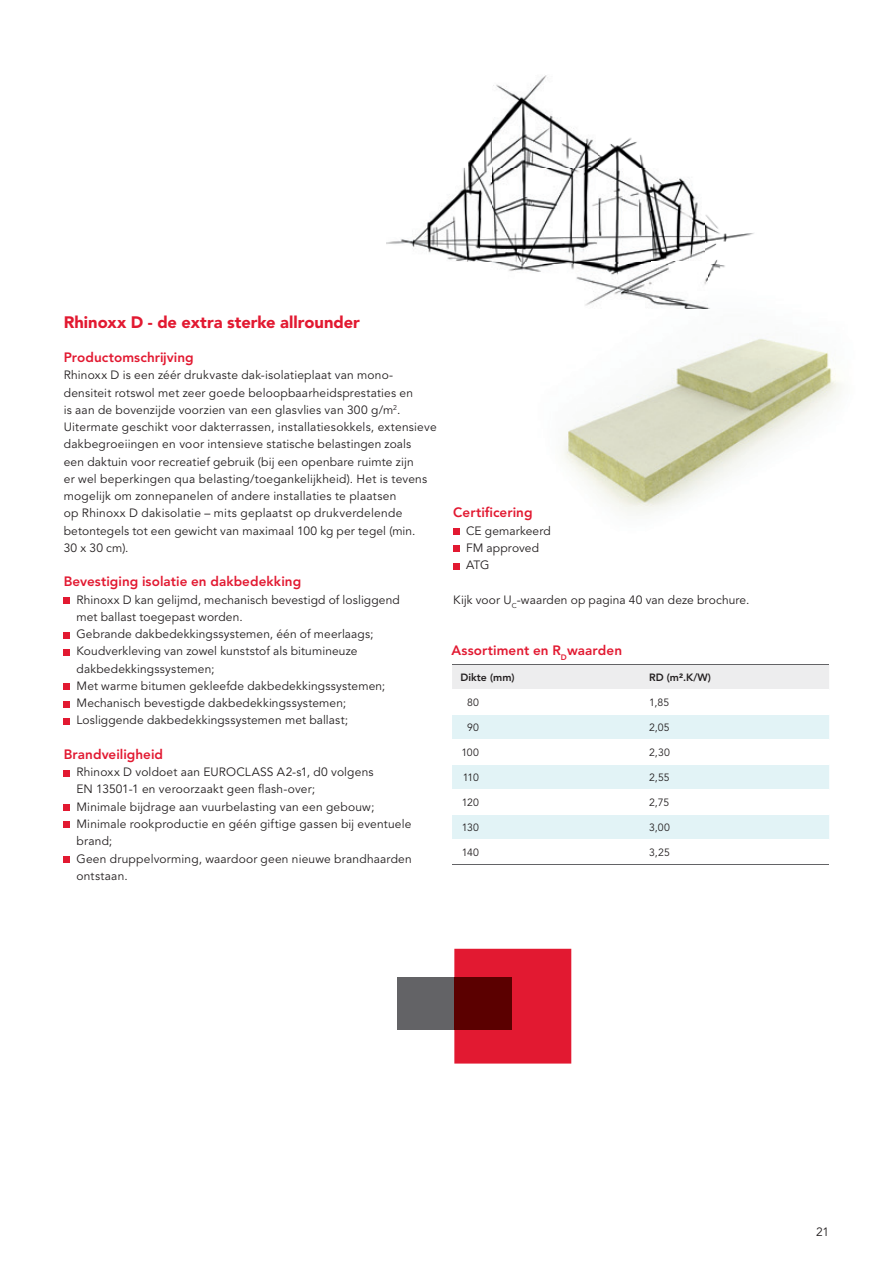
<style>
.page{position:relative;width:893px;height:1263px;background:#fff}
.page>*{position:absolute;margin:0;border:0;box-sizing:border-box;transform-origin:0 0}
.t1{font:900 16.5px "Avenir LT Pro";color:#e21931}
.t2{font:800 13.5px "Avenir LT Pro";letter-spacing:.005em;color:#e21931}
.t3{font:12px/17.2px "Avenir LT Pro";letter-spacing:.015em;color:#231f20}
.t4{font:10.5px "Avenir LT Pro";letter-spacing:.01em;color:#231f20}
.t5{font:800 10.5px "Avenir LT Pro";color:#231f20}
</style>
<div class="page">
<img style="left:564px;top:338px;width:277px;height:176px">
<svg style="left:64px;top:770px;width:6px;height:6px"></svg>
<div style="left:64px;top:804px;width:6px;height:7px;background:#e21931"></div>
<svg style="left:64px;top:822px;width:6px;height:6px"></svg>
<svg style="left:64px;top:856px;width:6px;height:6px"></svg>
<div style="left:453px;top:528px;width:7px;height:7px;background:#e21931"></div>
<div style="left:453px;top:546px;width:7px;height:6px;background:#e21931"></div>
<div style="left:453px;top:563px;width:7px;height:6px;background:#e21931"></div>
<div style="left:64px;top:597px;width:6px;height:7px;background:#e21931"></div>
<svg style="left:64px;top:632px;width:6px;height:6px"></svg>
<svg style="left:64px;top:649px;width:6px;height:6px"></svg>
<svg style="left:64px;top:684px;width:6px;height:6px"></svg>
<svg style="left:64px;top:701px;width:6px;height:6px"></svg>
<svg style="left:64px;top:718px;width:6px;height:6px"></svg>
<img style="left:387px;top:75px;width:317px;height:187px">
<img style="left:704px;top:215px;width:50px;height:50px">
<img style="left:492px;top:262px;width:158px;height:9px">
<img style="left:664px;top:262px;width:11px;height:3px">
<img style="left:516px;top:265px;width:209px;height:44px">
<div style="left:452px;top:665px;width:377px;height:24px;background:#ededee"></div>
<svg style="left:452px;top:715px;width:377px;height:74px"></svg>
<div style="left:452px;top:815px;width:377px;height:24px;background:#e2f3f6"></div>
<hr style="left:452px;top:664px;width:189px;height:1px;background:#636366">
<hr style="left:641px;top:664px;width:188px;height:1px;background:#636366">
<hr style="left:452px;top:739px;width:189px;height:1px;background:#fff">
<hr style="left:641px;top:739px;width:188px;height:1px;background:#fff">
<hr style="left:452px;top:764px;width:189px;height:1px;background:#fff">
<hr style="left:641px;top:764px;width:188px;height:1px;background:#fff">
<hr style="left:452px;top:864px;width:189px;height:1px;background:#636366">
<hr style="left:641px;top:864px;width:188px;height:1px;background:#636366">
<div style="left:454px;top:949px;width:117px;height:114px;background:#e21931"></div>
<div style="left:397px;top:977px;width:57px;height:52px;background:#636366"></div>
<div style="left:454px;top:977px;width:58px;height:52px;background:#5b0000"></div>
<h1 class="t1" style="left:64px;top:312px;width:298px">Rhinoxx D - de extra sterke allrounder</h1>
<p class="t2" style="left:64px;top:349px;width:131px">Productomschrijving</p>
<p class="t3" style="left:64px;top:367px;width:374px">Rhinoxx D is een zéér drukvaste dak-isolatieplaat van mono&shy;densiteit rotswol met zeer goede beloopbaarheidsprestaties en<br>is aan de bovenzijde voorzien van een glasvlies van 300 g/m<sup>2</sup>.<br>Uitermate geschikt voor dakterrassen, installatiesokkels, extensieve dakbegroeiingen en voor intensieve statische belastingen zoals<br>een daktuin voor recreatief gebruik (bij een openbare ruimte zijn<br>er wel beperkingen qua belasting/toegankelijkheid). Het is tevens mogelijk om zonnepanelen of andere installaties te plaatsen<br>op Rhinoxx D dakisolatie – mits geplaatst op drukverdelende betontegels tot een gewicht van maximaal 100 kg per tegel (min.<br>30 x 30 cm).</p>
<p class="t2" style="left:64px;top:574px;width:239px">Bevestiging isolatie en dakbedekking</p>
<p class="t3" style="left:77px;top:591px;width:325px">Rhinoxx D kan gelijmd, mechanisch bevestigd of losliggend met ballast toegepast worden.<br>Gebrande dakbedekkingssystemen, één of meerlaags; Koudverkleving van zowel kunststof als bitumineuze dakbedekkingssystemen;<br>Met warme bitumen gekleefde dakbedekkingssystemen; Mechanisch bevestigde dakbedekkingssystemen; Losliggende dakbedekkingssystemen met ballast;</p>
<p class="t2" style="left:64px;top:746px;width:101px">Brandveiligheid</p>
<p class="t3" style="left:77px;top:764px;width:337px">Rhinoxx D voldoet aan EUROCLASS A2-s1, d0 volgens<br>EN 13501-1 en veroorzaakt geen flash-over;<br>Minimale bijdrage aan vuurbelasting van een gebouw; Minimale rookproductie en géén giftige gassen bij eventuele brand;<br>Geen druppelvorming, waardoor geen nieuwe brandhaarden ontstaan.</p>
<p class="t2" style="left:453px;top:505px;width:81px">Certificering</p>
<p class="t3" style="left:466px;top:522px;width:86px">CE gemarkeerd<br>FM approved<br>ATG</p>
<p class="t3" style="left:453px;top:591px;width:298px">Kijk voor U<sub>C</sub>-waarden op pagina 40 van deze brochure.</p>
<p class="t2" style="left:452px;top:643px;width:172px">Assortiment en R<sub>D</sub>waarden</p>
<p class="t5" style="left:461px;top:671px;width:56px">Dikte (mm)</p>
<p class="t5" style="left:649px;top:671px;width:63px">RD (m².K/W)</p>
<p class="t4" style="left:467px;top:696px;width:13px">80</p>
<p class="t4" style="left:649px;top:696px;width:22px">1,85</p>
<p class="t4" style="left:467px;top:721px;width:13px">90</p>
<p class="t4" style="left:649px;top:721px;width:22px">2,05</p>
<p class="t4" style="left:461px;top:746px;width:19px">100</p>
<p class="t4" style="left:649px;top:746px;width:22px">2,30</p>
<p class="t4" style="left:463px;top:771px;width:18px">110</p>
<p class="t4" style="left:649px;top:771px;width:22px">2,55</p>
<p class="t4" style="left:462px;top:796px;width:19px">120</p>
<p class="t4" style="left:649px;top:796px;width:22px">2,75</p>
<p class="t4" style="left:462px;top:821px;width:19px">130</p>
<p class="t4" style="left:649px;top:821px;width:22px">3,00</p>
<p class="t4" style="left:462px;top:846px;width:19px">140</p>
<p class="t4" style="left:649px;top:846px;width:22px">3,25</p>
<p class="t3" style="left:816px;top:1223px;width:15px">21</p>
</div>
